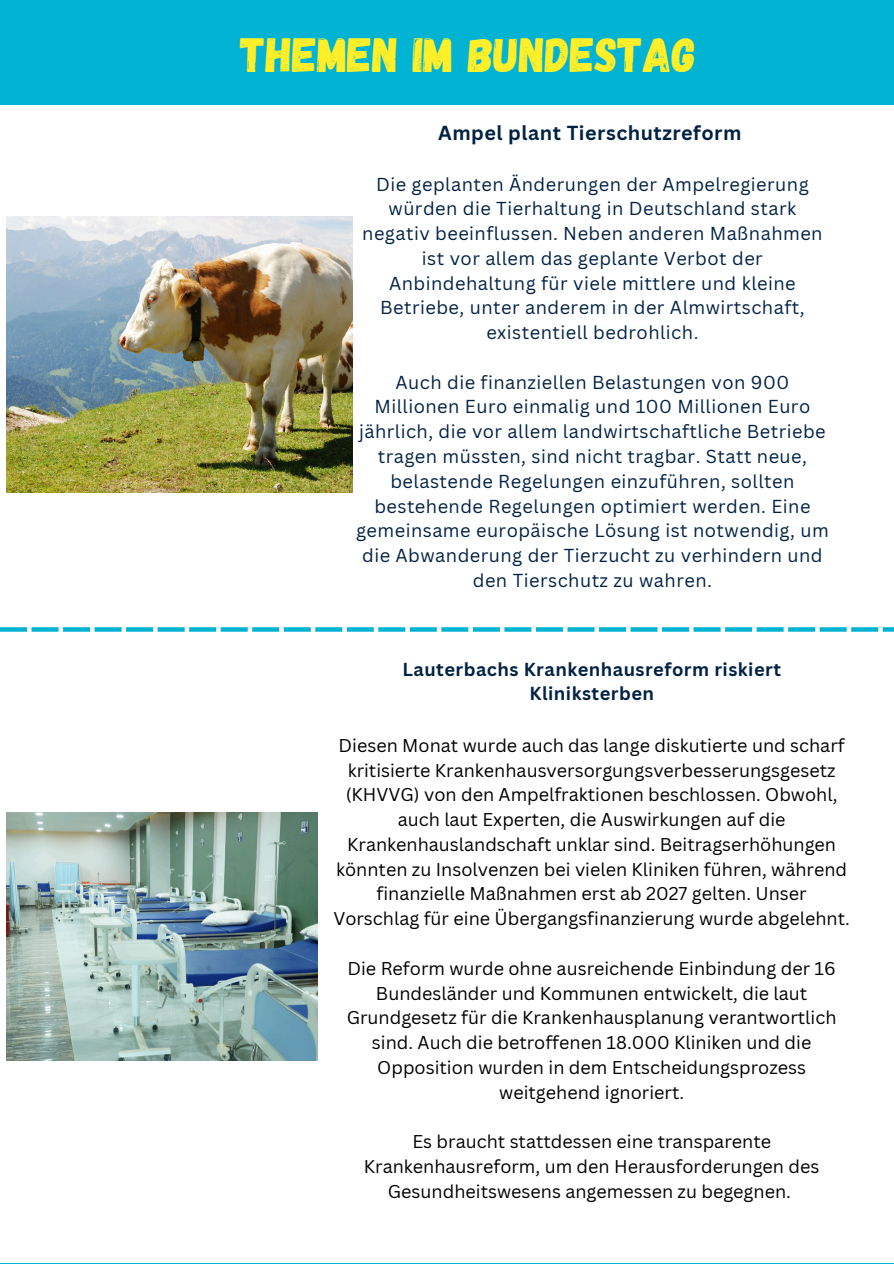
<style>
.page{position:relative;width:894px;height:1264px;background:#fff}
.page>*{position:absolute;margin:0;border:0;box-sizing:border-box;transform-origin:0 0}
.t1{font:48px "Gagalin";color:#ffef28}
.t2{font:700 19.8px "Canva Sans";letter-spacing:.025em;color:#022244}
.t3{font:18.3px/24.8px "Canva Sans";letter-spacing:.025em;color:#022244;text-align:center}
.t4{font:700 18.3px/24.8px "Canva Sans";letter-spacing:.025em;color:#022244;text-align:center}
.t5{font:18px/24.8px "Canva Sans";color:#000;text-align:center}
</style>
<div class="page">
<div style="left:0;top:0;width:893px;height:1263px;background:#01b3d2"></div>
<div style="left:0;top:105px;width:893px;height:1157px;background:#fff"></div>
<svg style="left:0;top:627px;width:893px;height:4px;background:#30c1da"></svg>
<img style="left:7px;top:216px;width:345px;height:277px">
<img style="left:7px;top:812px;width:310px;height:248px">
<h2 class="t1" style="left:240px;top:23px;width:457px">THEMEN IM BUNDESTAG</h2>
<p class="t2" style="left:438px;top:119px;width:305px">Ampel plant Tierschutzreform</p>
<p class="t3" style="left:362px;top:171px;width:462px">Die geplanten Änderungen der Ampelregierung würden die Tierhaltung in Deutschland stark negativ beeinflussen. Neben anderen Maßnahmen ist vor allem das geplante Verbot der Anbindehaltung für viele mittlere und kleine Betriebe, unter anderem in der Almwirtschaft, existentiell bedrohlich.</p>
<p class="t3" style="left:356px;top:369px;width:474px">Auch die finanziellen Belastungen von 900<br>Millionen Euro einmalig und 100 Millionen Euro jährlich, die vor allem landwirtschaftliche Betriebe tragen müssten, sind nicht tragbar. Statt neue, belastende Regelungen einzuführen, sollten bestehende Regelungen optimiert werden. Eine gemeinsame europäische Lösung ist notwendig, um die Abwanderung der Tierzucht zu verhindern und den Tierschutz zu wahren.</p>
<h2 class="t4" style="left:402px;top:656px;width:380px">Lauterbachs Krankenhausreform riskiert<br>Kliniksterben</h2>
<p class="t5" style="left:333px;top:732px;width:518px">Diesen Monat wurde auch das lange diskutierte und scharf kritisierte Krankenhausversorgungsverbesserungsgesetz (KHVVG) von den Ampelfraktionen beschlossen. Obwohl, auch laut Experten, die Auswirkungen auf die Krankenhauslandschaft unklar sind. Beitragserhöhungen könnten zu Insolvenzen bei vielen Kliniken führen, während finanzielle Maßnahmen erst ab 2027 gelten. Unser Vorschlag für eine Übergangsfinanzierung wurde abgelehnt.</p>
<p class="t5" style="left:346px;top:955px;width:491px">Die Reform wurde ohne ausreichende Einbindung der 16<br>Bundesländer und Kommunen entwickelt, die laut Grundgesetz für die Krankenhausplanung verantwortlich sind. Auch die betroffenen 18.000 Kliniken und die Opposition wurden in dem Entscheidungsprozess weitgehend ignoriert.</p>
<p class="t5" style="left:364px;top:1128px;width:457px">Es braucht stattdessen eine transparente<br>Krankenhausreform, um den Herausforderungen des<br>Gesundheitswesens angemessen zu begegnen.</p>
</div>
